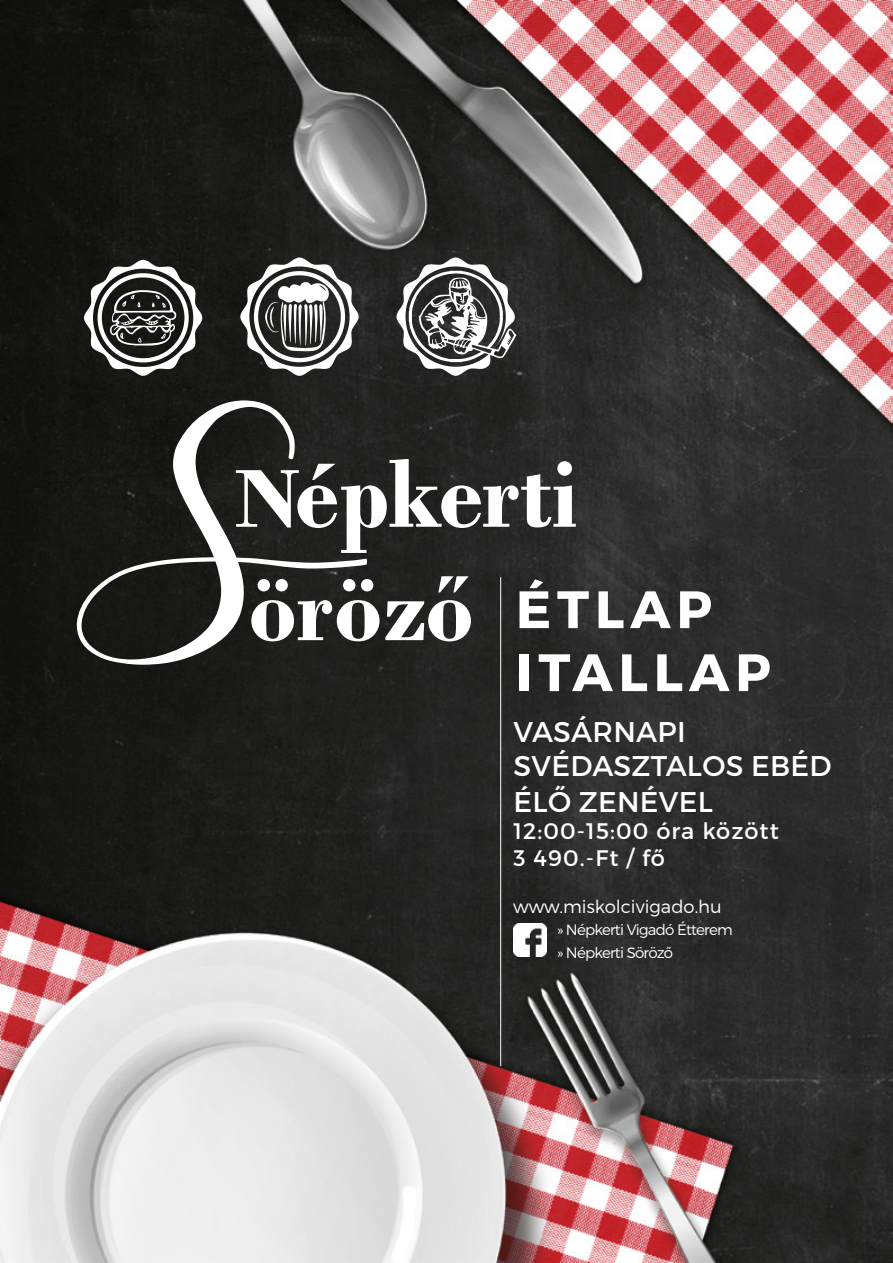
<style>
.page{position:relative;width:893px;height:1263px;background:#fff}
.page>*{position:absolute;margin:0;border:0;box-sizing:border-box;transform-origin:0 0}
.t1{font:700 52.5px/63px "Montserrat";letter-spacing:.11em;color:#fff}
.t2{font:28.5px/35.1px "Montserrat";letter-spacing:.01em;color:#fff}
.t3{font:22.5px/27px "Montserrat";letter-spacing:.05em;color:#fff}
.t4{font:300 18px "Montserrat";color:#fff}
.t5{font:300 15px/22.5px "Montserrat";letter-spacing:-.05em;color:#fff}
</style>
<div class="page">
<img style="left:0;top:0;width:893px;height:1263px">
<svg style="left:76px;top:400px;width:291px;height:265px;fill:#1a1a18"></svg>
<svg style="left:251px;top:579px;width:128px;height:62px"></svg>
<svg style="left:385px;top:576px;width:86px;height:65px"></svg>
<svg style="left:236px;top:459px;width:340px;height:94px"></svg>
<svg style="left:84px;top:260px;width:118px;height:116px"></svg>
<svg style="left:240px;top:257px;width:119px;height:119px"></svg>
<svg style="left:396px;top:257px;width:120px;height:119px"></svg>
<img style="left:513px;top:924px;width:33px;height:33px">
<hr style="left:500px;top:577px;width:1px;height:489px;background:#fff">
<h1 class="t1" style="left:516px;top:579px;width:256px">ÉTLAP<br>ITALLAP</h1>
<h2 class="t2" style="left:514px;top:714px;width:320px">VASÁRNAPI<br>SVÉDASZTALOS EBÉD<br>ÉLŐ ZENÉVEL</h2>
<h3 class="t3" style="left:513px;top:818px;width:267px">12:00-15:00 óra között<br>3 490.-Ft / fő</h3>
<p class="t4" style="left:513px;top:895px;width:210px">www.miskolcivigado.hu</p>
<p class="t5" style="left:557px;top:918px;width:177px">» Népkerti Vigadó Étterem » Népkerti Söröző</p>
</div>
